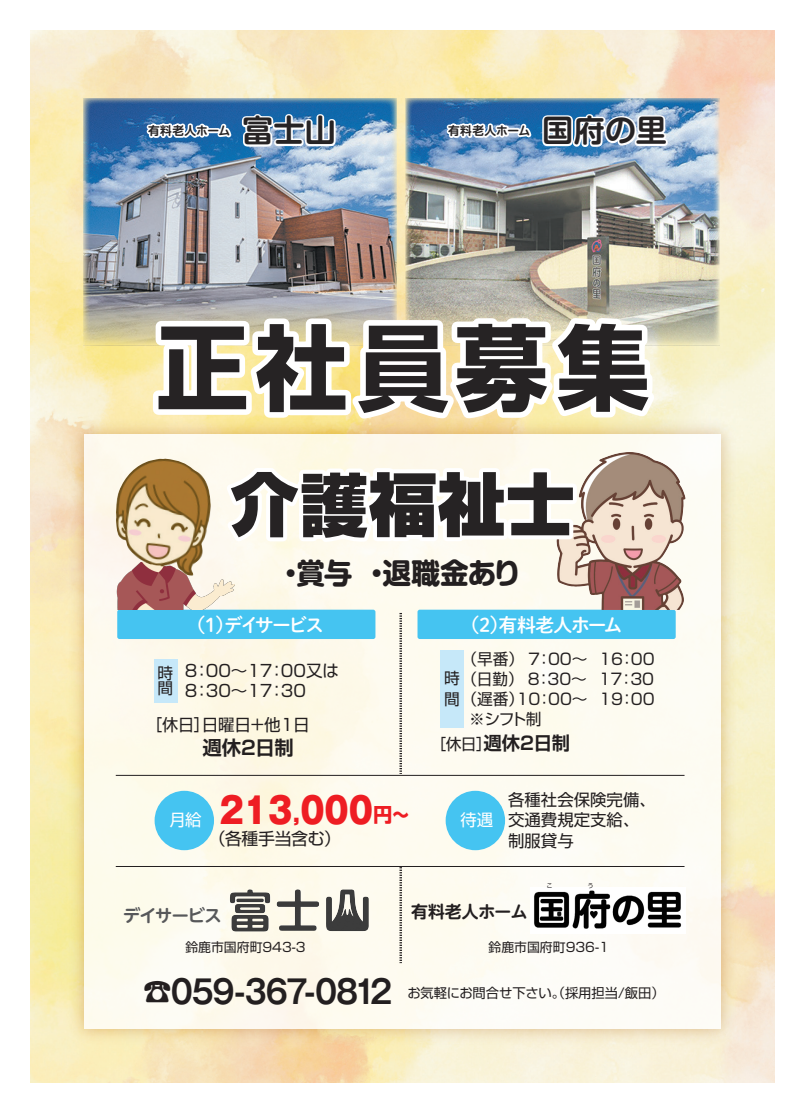
<style>
.page{position:relative;width:805px;height:1113px;background:#fff}
.page>*{position:absolute;margin:0;border:0;box-sizing:border-box;transform-origin:0 0}
.t1{font:700 92.88px "Shin Go Pro";letter-spacing:.08em;color:#262324}
.t2{font:900 67.88px "Shin Go Pro";letter-spacing:.015em;color:#262324}
.t3{font:800 35.5px "Gothic MB101 Pro";color:#ee1d23;scale:.9 1}
.t4{font:700 32.38px "Gothic MB101 Pr 6 De";letter-spacing:-.05em;color:#231f20;scale:.9 1}
.t5{font:700 31px "Shin M Go Pro De";letter-spacing:.01em;color:#262324}
.t6{font:700 28.62px "Shin M Go Pr 6";letter-spacing:-.04em;color:#231f20}
.t7{font:700 19.38px "Shin Go Pr 6 De";letter-spacing:-.005em;color:#231f20}
.t8{font:18.88px "Shuei M Go Std B";letter-spacing:-.06em;color:#fff}
.t9{font:18.88px "Shuei M Go Std B";letter-spacing:-.1em;color:#fff}
.t10{font:700 18.38px "Shin Go Pr 6 De";letter-spacing:-.005em;color:#231f20}
.t11{font:700 17.12px "UD Shin M Go Pro De";letter-spacing:-.045em;color:#57585a}
.t12{font:16.88px "Shin Go Pr 6";letter-spacing:-.02em;color:#231f20}
.t13{font:700 16.88px "UD Shin M Go Pro De";letter-spacing:-.005em;color:#231f20}
.t14{font:16.62px/20px "Shin Go Pro";color:#231f20}
.t15{font:16.38px/20.9px "Shin Go Pro";color:#231f20}
.t16{font:16.38px "Shin Go Pro";color:#fff}
.t17{font:15.75px/15.8px "Shin Go Pro";color:#231f20}
.t18{font:13.25px "Shin Go Pr 6";color:#231f20}
.t19{font:12.88px "Shin Go Pr 6";color:#231f20}
.t20{font:700 11.75px "Shin M Go Pro De";letter-spacing:.015em;color:#262324}
.t21{font:6.25px "Hira Maru Pro N W4";color:#231f20}
.s1{font-family:"Shin Go Pro";font-weight:400;font-size:16.62px}
.s2{font-family:"Shin Go Pr 6";font-weight:400;font-size:15.75px}
.s3{font-family:"Shin Go Pro";font-weight:700;font-size:25.38px}
.s4{font-family:"Shin Go Pro";font-weight:700;font-size:19.38px}
.s5{font-size:19.38px}
</style>
<div class="page">
<img style="left:30px;top:30px;width:744px;height:1052px">
<img style="left:64px;top:414px;width:677px;height:635px">
<div style="left:84px;top:434px;width:636px;height:594px;background:#fdfbf0"></div>
<svg style="left:399px;top:613px;width:3px;height:161px"></svg>
<svg style="left:399px;top:867px;width:3px;height:96px"></svg>
<div style="left:117px;top:609px;width:258px;height:30px;background:#45c4f1;border-radius:2px"></div>
<img style="left:531px;top:887px;width:154px;height:46px">
<img style="left:277px;top:889px;width:42px;height:42px">
<div style="left:440px;top:650px;width:23px;height:77px;background:#c6e8f9"></div>
<div style="left:154px;top:659px;width:23px;height:43px;background:#c6e8f9"></div>
<div style="left:154px;top:791px;width:60px;height:59px;background:#45c4f1;border-radius:50%"></div>
<div style="left:445px;top:791px;width:60px;height:59px;background:#45c4f1;border-radius:50%"></div>
<div style="left:417px;top:609px;width:258px;height:30px;background:#45c4f1;border-radius:2px"></div>
<svg style="left:195px;top:584px;width:136px;height:59px"></svg>
<img style="left:83px;top:98px;width:313px;height:247px">
<img style="left:406px;top:98px;width:313px;height:247px">
<img style="left:556px;top:452px;width:129px;height:158px">
<img style="left:116px;top:578px;width:118px;height:32px">
<img style="left:114px;top:458px;width:97px;height:120px">
<svg style="left:144px;top:78px;width:89px;height:62px;background:#90a9bc"></svg>
<svg style="left:240px;top:112px;width:97px;height:36px"></svg>
<svg style="left:443px;top:77px;width:90px;height:63px;background:#98b0b6"></svg>
<svg style="left:540px;top:112px;width:129px;height:38px"></svg>
<svg style="left:227px;top:464px;width:354px;height:84px"></svg>
<svg style="left:147px;top:312px;width:516px;height:116px"></svg>
<hr style="left:116px;top:775px;width:568px;height:1px;background:#231f20">
<hr style="left:116px;top:866px;width:568px;height:1px;background:#231f20">
<p class="t20" style="left:148px;top:121px;width:95px">有料老人ホーム　</p>
<h3 class="t5" style="left:242px;top:105px;width:95px">富士山</h3>
<p class="t20" style="left:448px;top:121px;width:95px">有料老人ホーム　</p>
<h3 class="t5" style="left:542px;top:105px;width:126px">国府の里</h3>
<h1 class="t1" style="left:156px;top:294px;width:495px">正社員募集</h1>
<h2 class="t2" style="left:230px;top:451px;width:345px">介護福祉士</h2>
<h3 class="t6" style="left:276px;top:548px;width:246px">・賞与 ・退職金あり</h3>
<p class="t9" style="left:186px;top:610px;width:139px">（1）デイサービス</p>
<p class="t8" style="left:460px;top:610px;width:163px">（2）有料老人ホーム</p>
<p class="t17" style="left:157px;top:663px;width:17px">時間</p>
<p class="t14" style="left:185px;top:659px;width:155px">8：00～17：00又は<br>8：30～17：30</p>
<p class="t14" style="left:146px;top:713px;width:165px">［休日］日曜日＋他1日</p>
<p class="t7" style="left:154px;top:731px;width:141px"><span class="s1">　　　</span>週休2日制</p>
<p class="t17" style="left:461px;top:649px;width:195px">（早番） 7：00～ 16：00</p>
<p class="t17" style="left:444px;top:669px;width:211px">時（日勤） 8：30～ 17：30</p>
<p class="t17" style="left:444px;top:689px;width:212px">間（遅番）10：00～ 19：00</p>
<p class="t17" style="left:469px;top:709px;width:74px">※シフト制</p>
<p class="t10" style="left:430px;top:728px;width:141px"><span class="s2">［休日］</span>週休2日制</p>
<h3 class="t3" style="left:219px;top:780px;width:214px">213<span class="s3">,</span>000<span class="s4">円</span><span class="s5">～</span></h3>
<p class="t15" style="left:508px;top:787px;width:149px">各種社会保険完備、交通費規定支給、制服貸与</p>
<p class="t16" style="left:169px;top:806px;width:34px">月給</p>
<p class="t16" style="left:460px;top:806px;width:34px">待遇</p>
<p class="t12" style="left:209px;top:824px;width:134px">（各種手当含む）</p>
<p class="t21" style="left:546px;top:880px;width:8px">こ</p>
<p class="t21" style="left:587px;top:880px;width:8px">う</p>
<p class="t11" style="left:123px;top:901px;width:100px">デイサービス</p>
<p class="t13" style="left:411px;top:898px;width:118px">有料老人ホーム</p>
<p class="t19" style="left:488px;top:936px;width:122px">鈴鹿市国府町936-1</p>
<p class="t19" style="left:185px;top:936px;width:122px">鈴鹿市国府町943-3</p>
<h3 class="t4" style="left:143px;top:964px;width:278px">☎059-367-0812</h3>
<p class="t18" style="left:407px;top:981px;width:259px">お気軽にお問合せ下さい。（採用担当/飯田）</p>
</div>
